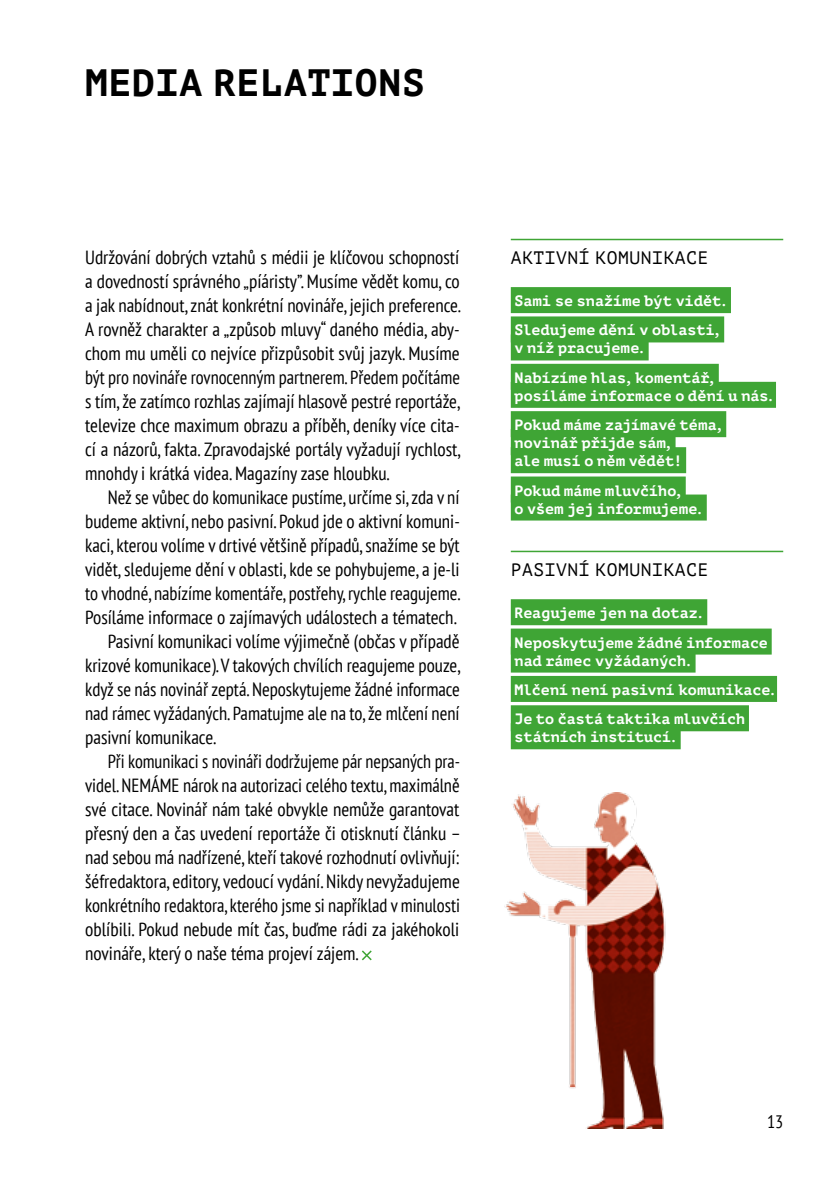
<style>
.page{position:relative;width:840px;height:1191px;background:#fff}
.page>*{position:absolute;margin:0;border:0;box-sizing:border-box;transform-origin:0 0}
.t1{font:700 38px "PT Mono";letter-spacing:.02em;color:#000}
.t2{font:condensed 19px/24px "PT Sans";color:#000;text-align:justify}
.t3{font:condensed 19px "PT Sans";color:#000;scale:.96 1}
.t4{font:18px "PT Mono";letter-spacing:.03em;color:#000}
.t5{font:condensed 18px "PT Sans";color:#000}
.t6{font:700 15px/29.4px "PT Mono";letter-spacing:.005em;color:#fff}
</style>
<div class="page">
<hr style="left:510px;top:239px;width:272px;height:1px;background:#3fa535">
<hr style="left:510px;top:551px;width:272px;height:1px;background:#3fa535">
<svg style="left:362px;top:950px;width:10px;height:11px"></svg>
<div style="left:510px;top:287px;width:220px;height:26px;background:#3fa535"></div>
<div style="left:510px;top:316px;width:213px;height:26px;background:#3fa535"></div>
<div style="left:510px;top:334px;width:138px;height:26px;background:#3fa535"></div>
<div style="left:510px;top:364px;width:208px;height:26px;background:#3fa535"></div>
<div style="left:510px;top:382px;width:265px;height:26px;background:#3fa535"></div>
<div style="left:510px;top:411px;width:215px;height:26px;background:#3fa535"></div>
<div style="left:510px;top:429px;width:165px;height:26px;background:#3fa535"></div>
<div style="left:510px;top:447px;width:175px;height:26px;background:#3fa535"></div>
<div style="left:510px;top:476px;width:175px;height:26px;background:#3fa535"></div>
<div style="left:510px;top:494px;width:196px;height:26px;background:#3fa535"></div>
<div style="left:510px;top:599px;width:196px;height:26px;background:#3fa535"></div>
<div style="left:510px;top:628px;width:261px;height:26px;background:#3fa535"></div>
<div style="left:510px;top:646px;width:185px;height:26px;background:#3fa535"></div>
<div style="left:510px;top:676px;width:266px;height:26px;background:#3fa535"></div>
<div style="left:510px;top:705px;width:238px;height:26px;background:#3fa535"></div>
<div style="left:510px;top:723px;width:170px;height:26px;background:#3fa535"></div>
<img style="left:504px;top:792px;width:162px;height:336px">
<h1 class="t1" style="left:85px;top:60px;width:341px">MEDIA RELATIONS</h1>
<p class="t2" style="left:85px;top:245px;width:377px">Udržování dobrých vztahů s médii je klíčovou schopností a dovedností správného „píáristy”. Musíme vědět komu, co a jak nabídnout, znát konkrétní novináře, jejich preference.<br>A rovněž charakter a „způsob mluvy“ daného média, aby&shy;chom mu uměli co nejvíce přizpůsobit svůj jazyk. Musíme být pro novináře rovnocenným partnerem. Předem počítáme s tím, že zatímco rozhlas zajímají hlasově pestré reportáže, televize chce maximum obrazu a příběh, deníky více cita&shy;cí a názorů, fakta. Zpravodajské portály vyžadují rychlost, mnohdy i krátká videa. Magazíny zase hloubku.</p>
<p class="t2" style="left:108px;top:485px;width:353px">Než se vůbec do komunikace pustíme, určíme si, zda v ní</p>
<p class="t2" style="left:85px;top:509px;width:376px">budeme aktivní, nebo pasivní. Pokud jde o aktivní komuni-</p>
<p class="t2" style="left:85px;top:533px;width:376px">kaci, kterou volíme v drtivé většině případů, snažíme se být</p>
<p class="t2" style="left:85px;top:557px;width:376px">vidět, sledujeme dění v oblasti, kde se pohybujeme, a je-li</p>
<p class="t2" style="left:85px;top:581px;width:377px">to vhodné, nabízíme komentáře, postřehy, rychle reagujeme.</p>
<p class="t2" style="left:85px;top:605px;width:373px">Posíláme informace o zajímavých událostech a tématech.</p>
<p class="t2" style="left:108px;top:629px;width:353px">Pasivní komunikaci volíme výjimečně (občas v případě</p>
<p class="t2" style="left:85px;top:653px;width:377px">krizové komunikace). V takových chvílích reagujeme pouze,</p>
<p class="t2" style="left:85px;top:677px;width:376px">když se nás novinář zeptá. Neposkytujeme žádné informace</p>
<p class="t2" style="left:85px;top:701px;width:375px">nad rámec vyžádaných. Pamatujme ale na to, že mlčení není</p>
<p class="t2" style="left:85px;top:725px;width:133px">pasivní komunikace.</p>
<p class="t3" style="left:108px;top:749px;width:368px">Při komunikaci s novináři dodržujeme pár nepsaných pra-</p>
<p class="t2" style="left:85px;top:773px;width:376px">videl. NEMÁME nárok na autorizaci celého textu, maximálně</p>
<p class="t2" style="left:85px;top:797px;width:375px">své citace. Novinář nám také obvykle nemůže garantovat</p>
<p class="t2" style="left:85px;top:821px;width:377px">přesný den a čas uvedení reportáže či otisknutí článku –</p>
<p class="t2" style="left:85px;top:845px;width:375px">nad sebou má nadřízené, kteří takové rozhodnutí ovlivňují:</p>
<p class="t2" style="left:85px;top:869px;width:376px">šéfredaktora, editory, vedoucí vydání. Nikdy nevyžadujeme</p>
<p class="t2" style="left:85px;top:893px;width:376px">konkrétního redaktora, kterého jsme si například v minulosti</p>
<p class="t2" style="left:85px;top:917px;width:375px">oblíbili. Pokud nebude mít čas, buďme rádi za jakéhokoli</p>
<p class="t2" style="left:85px;top:941px;width:275px">novináře, který o naše téma projeví zájem.</p>
<p class="t4" style="left:510px;top:248px;width:44px">AKTIVNÍ</p>
<p class="t4" style="left:595px;top:248px;width:102px">KOMUNI KACE</p>
<p class="t6" style="left:514px;top:286px;width:215px">Sami se snažíme být vidět.<br>Sledujeme dění v oblasti,</p>
<p class="t6" style="left:514px;top:333px;width:203px">v níž pracujeme.<br>Nabízíme hlas, komentář,</p>
<p class="t6" style="left:514px;top:381px;width:262px">posíláme informace o dění u nás.<br>Pokud máme zajímavé téma,</p>
<p class="t6" style="left:514px;top:434px;width:169px;line-height:18px">novinář přijde sám, ale musí o něm vědět!</p>
<p class="t6" style="left:514px;top:481px;width:191px;line-height:18px">Pokud máme mluvčího,<br>o všem jej informujeme.</p>
<p class="t4" style="left:510px;top:560px;width:44px">PASIVNÍ</p>
<p class="t4" style="left:595px;top:560px;width:102px">KOMUNI KACE</p>
<p class="t6" style="left:514px;top:598px;width:255px">Reagujeme jen na dotaz.<br>Neposkytujeme žádné informace</p>
<p class="t6" style="left:514px;top:645px;width:264px">nad rámec vyžádaných.<br>Mlčení není pasivní komunikace.<br>Je to častá taktika mluvčích</p>
<p class="t6" style="left:514px;top:722px;width:165px">státních institucí.</p>
<p class="t5" style="left:766px;top:1110px;width:18px">13</p>
</div>
